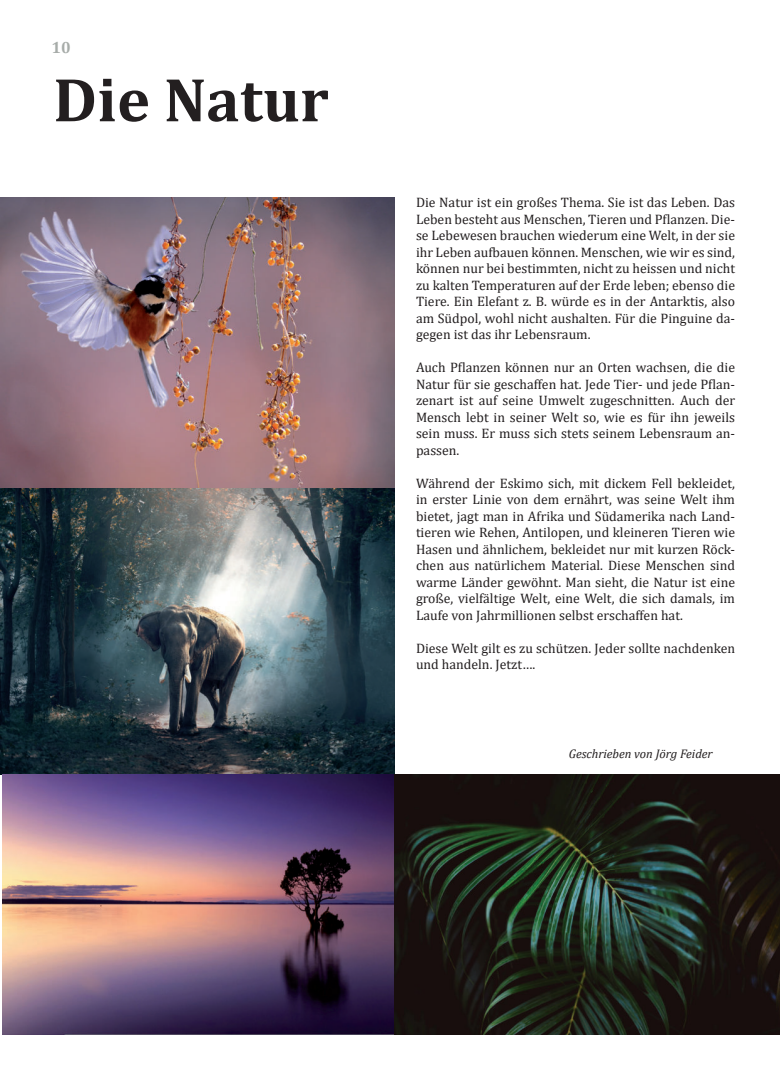
<style>
.page{position:relative;width:780px;height:1088px;background:#fff}
.page>*{position:absolute;margin:0;border:0;box-sizing:border-box;transform-origin:0 0}
.t1{font:700 62.5px "Cambria";color:#231f20}
.t2{font:700 16.25px "Cambria";color:#a7aca9}
.t3{font:13.75px/16.5px "Cambria";color:#231f20;text-align:justify}
.t4{font:italic 12.5px "Cambria";color:#231f20}
</style>
<div class="page">
<img style="left:0;top:197px;width:394px;height:578px">
<img style="left:2px;top:774px;width:777px;height:261px">
<p class="t2" style="left:51px;top:38px;width:21px">10</p>
<h1 class="t1" style="left:53px;top:63px;width:277px">Die Natur</h1>
<p class="t3" style="left:416px;top:196px;width:320px">Die Natur ist ein großes Thema. Sie ist das Leben. Das Leben besteht aus Menschen, Tieren und Pflanzen. Die&shy;se Lebewesen brauchen wiederum eine Welt, in der sie ihr Leben aufbauen können. Menschen, wie wir es sind, können nur bei bestimmten, nicht zu heissen und nicht zu kalten Temperaturen auf der Erde leben; ebenso die Tiere. Ein Elefant z. B. würde es in der Antarktis, also am Südpol, wohl nicht aushalten. Für die Pinguine da&shy;gegen ist das ihr Lebensraum.</p>
<p class="t3" style="left:416px;top:359px;width:320px">Auch Pflanzen können nur an Orten wachsen, die die Natur für sie geschaffen hat. Jede Tier- und jede Pflan&shy;zenart ist auf seine Umwelt zugeschnitten. Auch der Mensch lebt in seiner Welt so, wie es für ihn jeweils sein muss. Er muss sich stets seinem Lebensraum an&shy;passen.</p>
<p class="t3" style="left:416px;top:475px;width:320px">Während der Eskimo sich, mit dickem Fell bekleidet, in erster Linie von dem ernährt, was seine Welt ihm bietet, jagt man in Afrika und Südamerika nach Land&shy;tieren wie Rehen, Antilopen, und kleineren Tieren wie Hasen und ähnlichem, bekleidet nur mit kurzen Röck&shy;chen aus natürlichem Material. Diese Menschen sind warme Länder gewöhnt. Man sieht, die Natur ist eine große, vielfältige Welt, eine Welt, die sich damals, im Laufe von Jahrmillionen selbst erschaffen hat.</p>
<p class="t3" style="left:416px;top:640px;width:320px">Diese Welt gilt es zu schützen. Jeder sollte nachdenken und handeln. Jetzt….</p>
<p class="t4" style="left:568px;top:749px;width:145px">Geschrieben von Jörg Feider</p>
</div>
